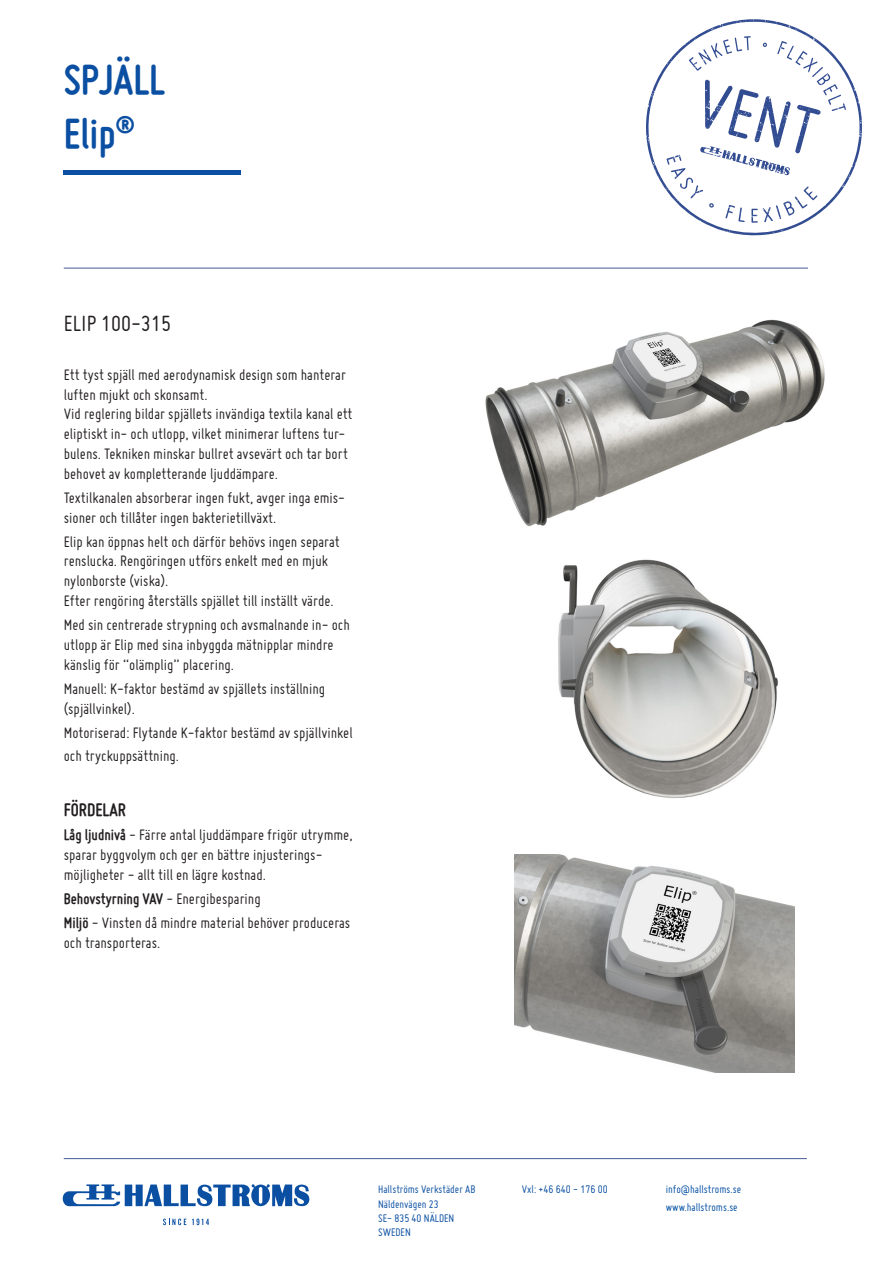
<style>
.page{position:relative;width:893px;height:1263px;background:#fff}
.page>*{position:absolute;margin:0;border:0;box-sizing:border-box;transform-origin:0 0}
.t1{font:700 45px "Miso";color:#0a4fa2}
.t2{font:24px "Miso";color:#231f20}
.t3{font:700 19.5px "Miso";color:#231f20}
.t4{font:16.5px/19.8px "Miso";color:#231f20}
.t5{font:700 16.5px "Miso";color:#231f20}
.t6{font:12px/14.4px "Miso";color:#0a4fa2}
.t7{font:12px/18.1px "Miso";color:#004ea3}
.s1{font-weight:700}
.s2{font-weight:400}
</style>
<div class="page">
<svg style="left:163px;top:1218px;width:23px;height:7px"></svg>
<svg style="left:192px;top:1218px;width:17px;height:7px"></svg>
<svg style="left:63px;top:1184px;width:246px;height:22px"></svg>
<hr style="left:64px;top:1158px;width:743px;height:1px;background:#435a94">
<hr style="left:64px;top:170px;width:177px;height:4px;background:#0a4fa2">
<svg style="left:646px;top:19px;width:216px;height:217px"></svg>
<svg style="left:666px;top:36px;width:180px;height:187px"></svg>
<hr style="left:64px;top:268px;width:744px;height:1px;background:#435a94">
<img style="left:485px;top:319px;width:340px;height:208px">
<img style="left:558px;top:559px;width:220px;height:239px">
<img style="left:515px;top:854px;width:280px;height:219px">
<p class="t1" style="left:64px;top:54px;width:102px">SPJÄLL</p>
<p class="t1" style="left:64px;top:108px;width:72px">Elip<sup>®</sup></p>
<p class="t2" style="left:64px;top:310px;width:109px">ELIP 100-315</p>
<p class="t4" style="left:64px;top:364px;width:290px">Ett tyst spjäll med aerodynamisk design som hanterar luften mjukt och skonsamt.<br>Vid reglering bildar spjällets invändiga textila kanal ett eliptiskt in- och utlopp, vilket minimerar luftens tur&shy;bulens. Tekniken minskar bullret avsevärt och tar bort behovet av kompletterande ljuddämpare.</p>
<p class="t4" style="left:64px;top:487px;width:283px">Textilkanalen absorberar ingen fukt, avger inga emis&shy;sioner och tillåter ingen bakterietillväxt.</p>
<p class="t4" style="left:64px;top:531px;width:277px">Elip kan öppnas helt och därför behövs ingen separat renslucka. Rengöringen utförs enkelt med en mjuk nylonborste (viska).<br>Efter rengöring återställs spjället till inställt värde.</p>
<p class="t4" style="left:64px;top:615px;width:288px">Med sin centrerade strypning och avsmalnande in- och utlopp är Elip med sina inbyggda mätnipplar mindre känslig för “olämplig” placering.</p>
<p class="t4" style="left:64px;top:678px;width:263px">Manuell: K-faktor bestämd av spjällets inställning (spjällvinkel).</p>
<p class="t4" style="left:64px;top:720px;width:290px;line-height:23.4px">Motoriserad: Flytande K-faktor bestämd av spjällvinkel och tryckuppsättning.</p>
<p class="t3" style="left:64px;top:799px;width:64px">FÖRDELAR</p>
<p class="t4" style="left:64px;top:825px;width:290px"><span class="s1">Låg ljudnivå</span> - Färre antal ljuddämpare frigör utrymme, sparar byggvolym och ger en bättre injusterings&shy;möjligheter - allt till en lägre kostnad.</p>
<p class="t5" style="left:64px;top:889px;width:198px">Behovstyrning VAV <span class="s2">- Energibesparing</span></p>
<p class="t4" style="left:64px;top:913px;width:288px"><span class="s1">Miljö</span> - Vinsten då mindre material behöver produceras och transporteras.</p>
<p class="t6" style="left:378px;top:1182px;width:99px">Hallströms Verkstäder AB<br>Näldenvägen 23<br>SE- 835 40 NÄLDEN<br>SWEDEN</p>
<p class="t6" style="left:522px;top:1182px;width:87px">Vxl: +46 640 - 176 00</p>
<p class="t7" style="left:666px;top:1180px;width:77px">info@hallstroms.se www.hallstroms.se</p>
</div>
